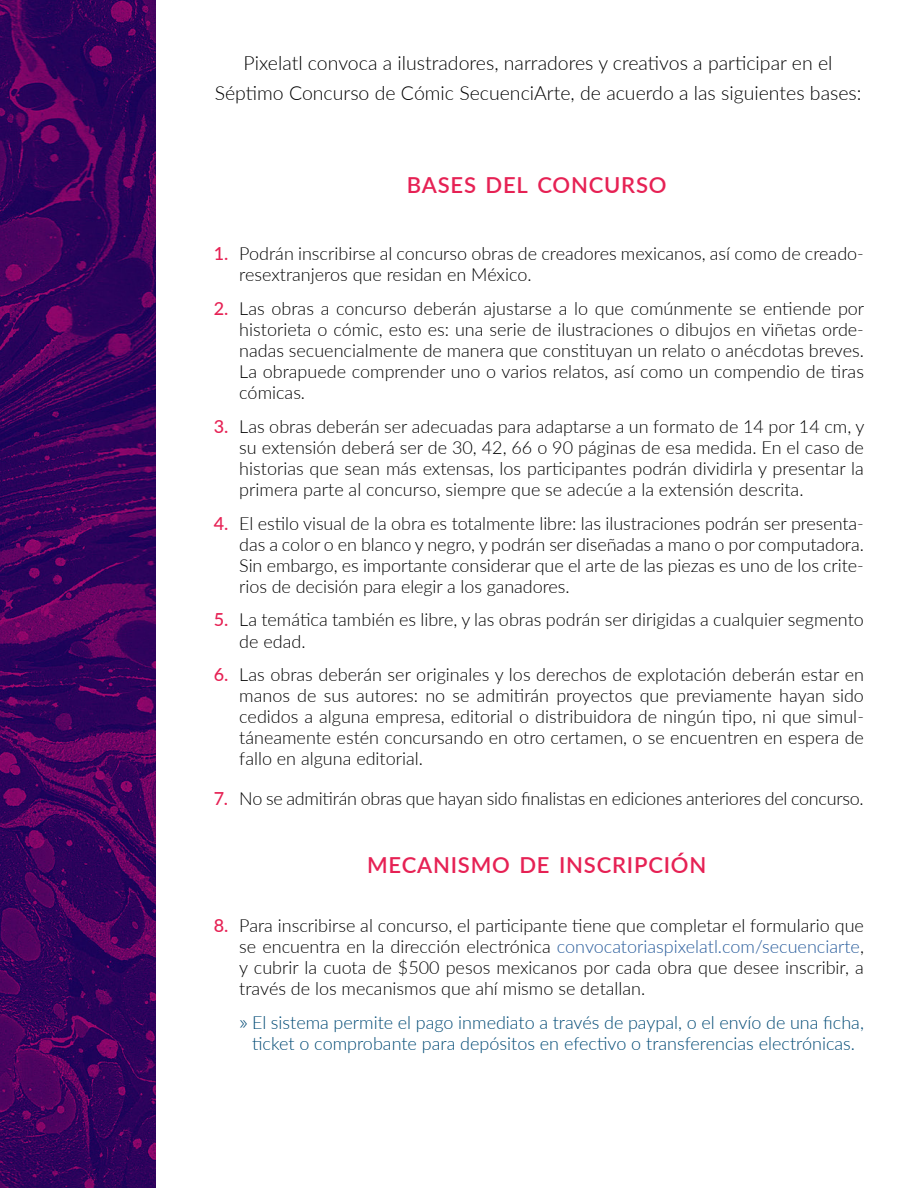
<style>
.page{position:relative;width:918px;height:1188px;background:#fff}
.page>*{position:absolute;margin:0;border:0;box-sizing:border-box;transform-origin:0 0}
.t1{font:600 22.05px "Lato";letter-spacing:.035em;color:#e62154}
.t2{font:300 19.5px/30px "Lato";color:#000;text-align:center}
.t3{font:300 18px/21px "Lato";color:#000;text-align:justify}
.t4{font:300 18px/21px "Lato";color:#004a75;text-align:center}
.s1{font-weight:500;color:#e62154}
.s2{color:#275b9b}
.s3{font-family:"Museo Sans 100";font-weight:400}
</style>
<div class="page">
<img style="left:0;top:0;width:156px;height:1188px">
<p class="t2" style="left:215px;top:47px;width:648px">Pixelatl convoca a ilustradores, narradores y creativos a participar en el<br>Séptimo Concurso de Cómic SecuenciArte, de acuerdo a las siguientes bases:</p>
<p class="t1" style="left:407px;top:169px;width:261px">BASES DEL CONCURSO</p>
<p class="t3" style="left:239px;top:243px;width:626px;text-indent:-26px"><span class="s1">1.</span> Podrán inscribirse al concurso obras de creadores mexicanos, así como de creado&shy;resextranjeros que residan en México.</p>
<p class="t3" style="left:239px;top:298px;width:627px;text-indent:-26px"><span class="s1">2.</span> Las obras a concurso deberán ajustarse a lo que comúnmente se entiende por historieta o cómic, esto es: una serie de ilustraciones o dibujos en viñetas orde&shy;nadas secuencialmente de manera que constituyan un relato o anécdotas breves.<br>La obrapuede comprender uno o varios relatos, así como un compendio de tiras cómicas.</p>
<p class="t3" style="left:239px;top:415px;width:627px;text-indent:-26px"><span class="s1">3.</span> Las obras deberán ser adecuadas para adaptarse a un formato de 14 por 14 cm, y su extensión deberá ser de 30, 42, 66 o 90 páginas de esa medida. En el caso de historias que sean más extensas, los participantes podrán dividirla y presentar la primera parte al concurso, siempre que se adecúe a la extensión descrita.</p>
<p class="t3" style="left:239px;top:512px;width:626px;text-indent:-26px"><span class="s1">4.</span> El estilo visual de la obra es totalmente libre: las ilustraciones podrán ser presenta&shy;das a color o en blanco y negro, y podrán ser diseñadas a mano o por computadora.<br>Sin embargo, es importante considerar que el arte de las piezas es uno de los crite&shy;rios de decisión para elegir a los ganadores.</p>
<p class="t3" style="left:239px;top:609px;width:626px;text-indent:-26px"><span class="s1">5.</span> La temática también es libre, y las obras podrán ser dirigidas a cualquier segmento de edad.</p>
<p class="t3" style="left:239px;top:664px;width:626px;text-indent:-26px"><span class="s1">6.</span> Las obras deberán ser originales y los derechos de explotación deberán estar en manos de sus autores: no se admitirán proyectos que previamente hayan sido cedidos a alguna empresa, editorial o distribuidora de ningún tipo, ni que simul&shy;táneamente estén concursando en otro certamen, o se encuentren en espera de fallo en alguna editorial.</p>
<p class="t3" style="left:214px;top:787px;width:651px"><span class="s1">7.</span> No se admitirán obras que hayan sido finalistas en ediciones anteriores del concurso.</p>
<p class="t1" style="left:367px;top:849px;width:341px">MECANISMO DE INSCRIPCIÓN</p>
<p class="t3" style="left:239px;top:915px;width:626px;text-indent:-25px"><span class="s1">8.</span> Para inscribirse al concurso, el participante tiene que completar el formulario que se encuentra en la dirección electrónica <span class="s2">convocatoriaspixelatl.com/secuenciarte</span>, y cubrir la cuota de $500 pesos mexicanos por cada obra que desee inscribir, a través de los mecanismos que ahí mismo se detallan.</p>
<p class="t4" style="left:239px;top:1011px;width:626px"><span class="s3">»</span> El sistema permite el pago inmediato a través de paypal, o el envío de una ficha, ticket o comprobante para depósitos en efectivo o transferencias electrónicas.</p>
</div>
